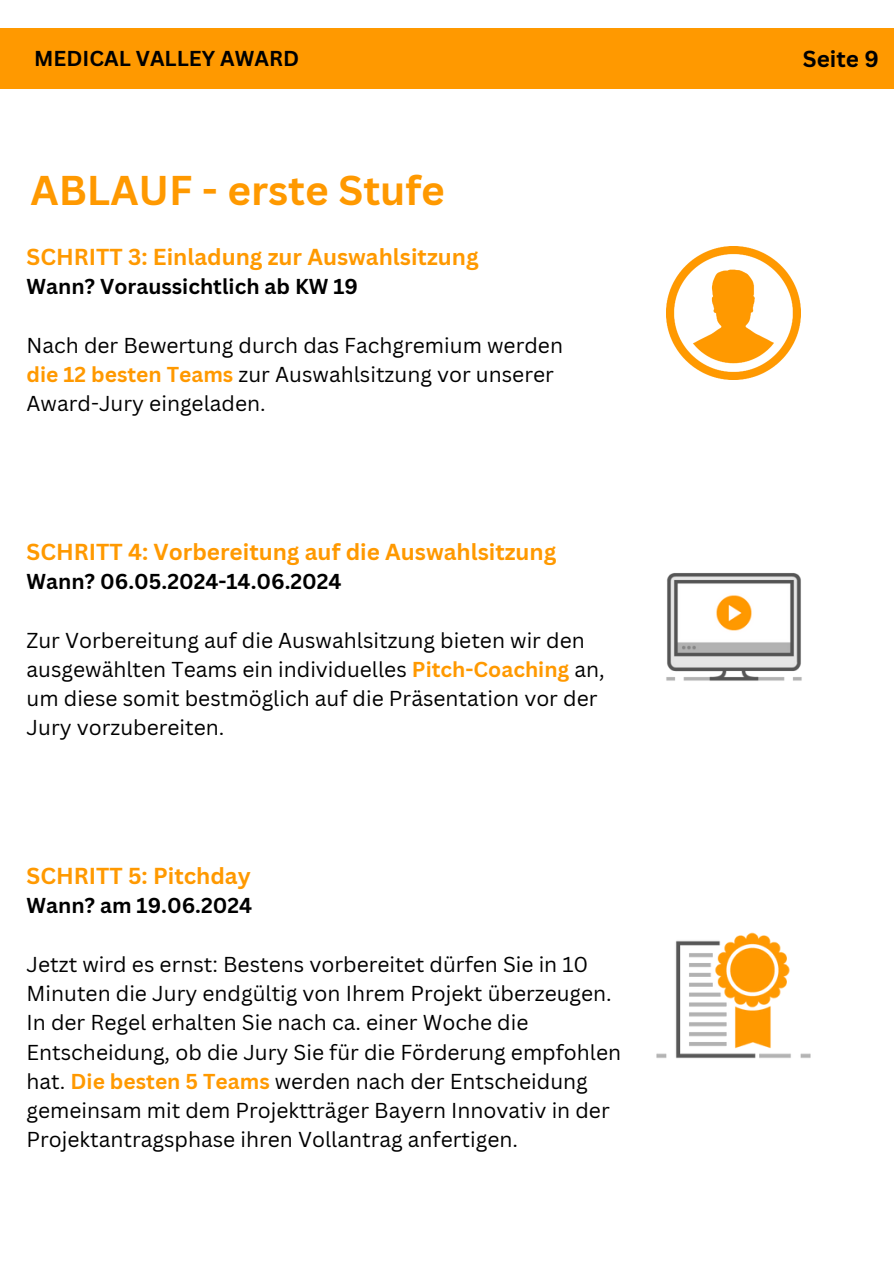
<style>
.page{position:relative;width:894px;height:1264px;background:#fff}
.page>*{position:absolute;margin:0;border:0;box-sizing:border-box;transform-origin:0 0}
.t1{font:700 40.5px "Canva Sans";color:#f90}
.t2{font:700 22.5px "Canva Sans";color:#f90}
.t3{font:700 22.5px "Canva Sans";color:#000}
.t4{font:21px/29.2px "Canva Sans";color:#000}
.t5{font:700 21px "Canva Sans";color:#000}
.s1{font-weight:700;color:#f90}
</style>
<div class="page">
<div style="left:0;top:28px;width:893px;height:61px;background:#f90"></div>
<img style="left:666px;top:573px;width:136px;height:108px">
<img style="left:656px;top:932px;width:155px;height:127px">
<img style="left:666px;top:246px;width:134px;height:134px">
<p class="t5" style="left:34px;top:43px;width:266px">MEDICAL VALLEY AWARD</p>
<h1 class="t1" style="left:30px;top:161px;width:416px">ABLAUF - erste Stufe</h1>
<p class="t2" style="left:27px;top:241px;width:453px">SCHRITT 3: Einladung zur Auswahlsitzung</p>
<p class="t5" style="left:27px;top:272px;width:333px">Wann? Voraussichtlich ab KW 19</p>
<p class="t4" style="left:27px;top:330px;width:538px">Nach der Bewertung durch das Fachgremium werden <span class="s1">die 12 besten Teams</span> zur Auswahlsitzung vor unserer<br>Award-Jury eingeladen.</p>
<p class="t2" style="left:27px;top:536px;width:531px">SCHRITT 4: Vorbereitung auf die Auswahlsitzung</p>
<p class="t5" style="left:27px;top:566px;width:316px">Wann? 06.05.2024-14.06.2024</p>
<p class="t4" style="left:27px;top:625px;width:579px">Zur Vorbereitung auf die Auswahlsitzung bieten wir den ausgewählten Teams ein individuelles <span class="s1">Pitch-Coaching</span> an, um diese somit bestmöglich auf die Präsentation vor der Jury vorzubereiten.</p>
<p class="t2" style="left:27px;top:860px;width:226px">SCHRITT 5: Pitchday</p>
<p class="t5" style="left:27px;top:890px;width:227px">Wann? am 19.06.2024</p>
<p class="t4" style="left:27px;top:949px;width:596px">Jetzt wird es ernst: Bestens vorbereitet dürfen Sie in 10<br>Minuten die Jury endgültig von Ihrem Projekt überzeugen.<br>In der Regel erhalten Sie nach ca. einer Woche die Entscheidung, ob die Jury Sie für die Förderung empfohlen hat. <span class="s1">Die besten 5 Teams</span> werden nach der Entscheidung gemeinsam mit dem Projektträger Bayern Innovativ in der Projektantragsphase ihren Vollantrag anfertigen.</p>
<p class="t3" style="left:802px;top:43px;width:77px">Seite 9</p>
</div>
